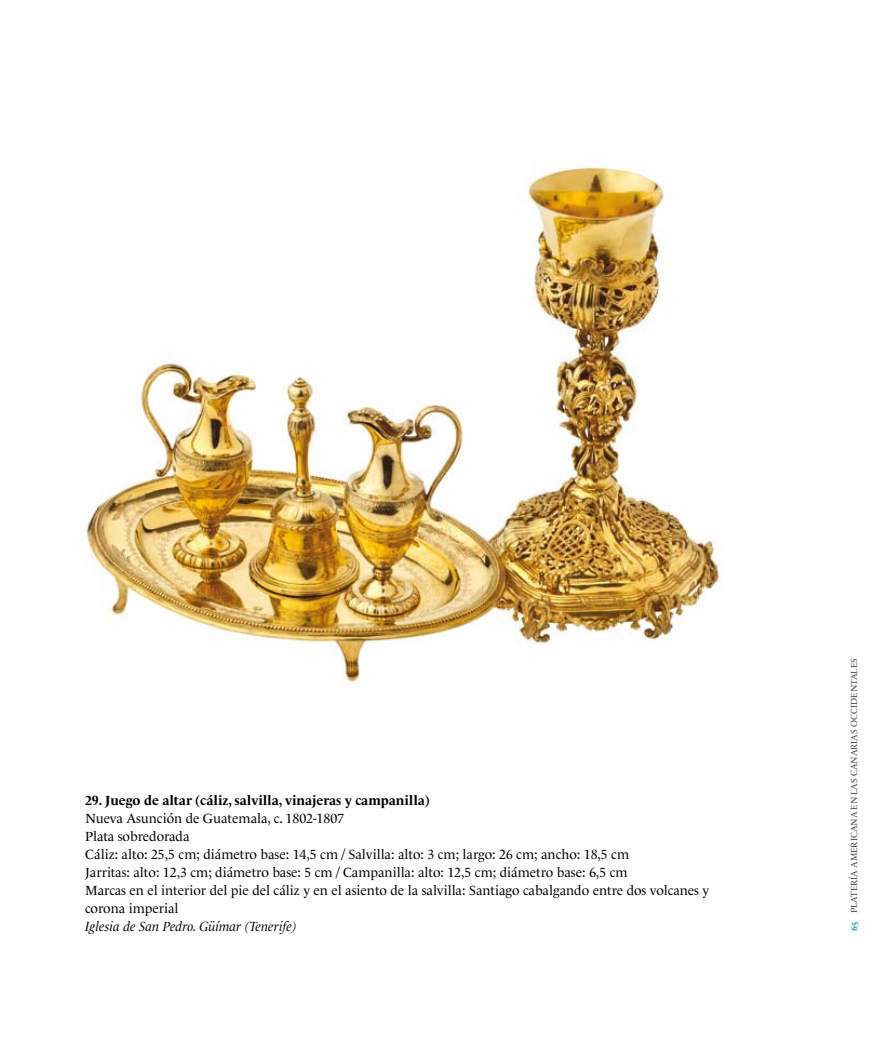
<style>
.page{position:relative;width:893px;height:1063px;background:#fff}
.page>*{position:absolute;margin:0;border:0;box-sizing:border-box;transform-origin:0 0}
.t1{font:13.5px/18px "Le Monde Livre";color:#000}
.t2{font:700 13.5px "Le Monde Livre";color:#000}
.t3{font:italic 13.5px "Le Monde Livre";color:#000}
.t4{font:9px "Le Monde Livre Classic";color:#4b4b4d}
.s1{font-weight:700;color:#0098b0}
</style>
<div class="page">
<img style="left:85px;top:166px;width:638px;height:516px">
<p class="t2" style="left:85px;top:792px;width:346px">29. Juego de altar (cáliz, salvilla, vinajeras y campanilla)</p>
<p class="t1" style="left:85px;top:809px;width:626px">Nueva Asunción de Guatemala, c. 1802-1807<br>Plata sobredorada<br>Cáliz: alto: 25,5 cm; diámetro base: 14,5 cm / Salvilla: alto: 3 cm; largo: 26 cm; ancho: 18,5 cm<br>Jarritas: alto: 12,3 cm; diámetro base: 5 cm / Campanilla: alto: 12,5 cm; diámetro base: 6,5 cm<br>Marcas en el interior del pie del cáliz y en el asiento de la salvilla: Santiago cabalgando entre dos volcanes y corona imperial</p>
<p class="t3" style="left:85px;top:918px;width:213px">Iglesia de San Pedro. Güímar (Tenerife)</p>
<p class="t4" style="left:849px;top:931px;width:274px;rotate:-90deg"><span class="s1">65</span> PLATERÍA AMERICANA EN LAS CANARIAS OCCIDENTALES</p>
</div>
